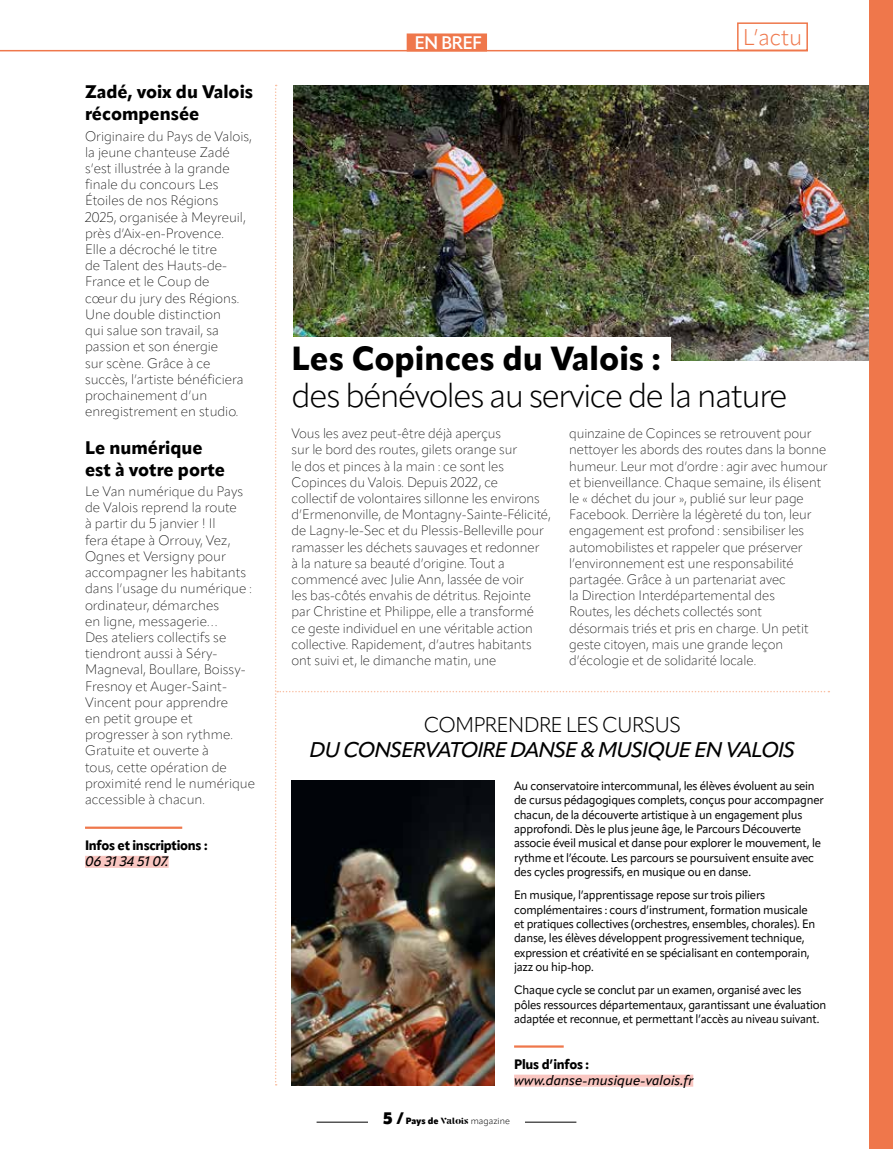
<style>
.page{position:relative;width:893px;height:1149px;background:#fff}
.page>*{position:absolute;margin:0;border:0;box-sizing:border-box;transform-origin:0 0}
.Titre_brèves{font:300 33px/37.5px "Apparat";letter-spacing:-.04em;color:#000}
.t1{font:300 22.5px "Apparat";color:#ef774b}
.Titre_light_cap{font:italic 500 21px/25.2px "Apparat";letter-spacing:-.04em;color:#000;text-align:center}
.Titre_brèves-2{font:800 18px/21.6px "Apparat";color:#000}
.t2{font:600 18px "Apparat";letter-spacing:-.04em;color:#fff}
.texte_secondaire{font:200 13.5px/16.2px "Apparat";letter-spacing:-.005em;color:#000}
.site_web{font:italic 500 13.5px "Apparat";color:#000}
.Infos{font:800 13.5px "Apparat";letter-spacing:-.02em;color:#000;scale:.96 1}
.texte_courant_drapeau{font:12px/14.4px "Apparat";letter-spacing:-.02em;color:#000;scale:.96 1}
.t3{font:300 9px "Apparat";color:#000}
.s1{font-weight:800}
.s2{font-weight:300;font-style:normal}
.s3{font-weight:900;font-size:16.5px}
.s4{font-weight:900}
.s5{font-family:"Stanley";font-weight:400;font-size:10.5px}
</style>
<div class="page">
<img style="left:829px;top:85px;width:41px;height:275px">
<div style="left:870px;top:0;width:23px;height:1148px;background:#ef774b"></div>
<div style="left:737px;top:22px;width:71px;height:29px;border:2px solid #ef774b"></div>
<div style="left:407px;top:33px;width:80px;height:18px;background:#ef774b"></div>
<div style="left:514px;top:1074px;width:179px;height:12px;background:#f9c6c1"></div>
<hr style="left:85px;top:826px;width:97px;height:2px;background:#ef774b">
<div style="left:85px;top:855px;width:84px;height:12px;background:#f9c6c1"></div>
<img style="left:275px;top:85px;width:554px;height:1000px">
<hr style="left:0;top:50px;width:808px;height:1px;background:#ef774b">
<hr style="left:317px;top:1121px;width:259px;height:1px;background:#000">
<div style="left:368px;top:1111px;width:157px;height:14px;background:#fff"></div>
<p class="Titre_brèves-2" style="left:85px;top:81px;width:170px">Zadé, voix du Valois récompensée</p>
<p class="texte_secondaire" style="left:85px;top:128px;width:168px">Originaire du Pays de Valois, la jeune chanteuse Zadé s’est illustrée à la grande finale du concours Les<br>Étoiles de nos Régions<br>2025, organisée à Meyreuil, près d’Aix-en-Provence.<br>Elle a décroché le titre<br>de Talent des Hauts-de-<br>France et le Coup de<br>cœur du jury des Régions.<br>Une double distinction<br>qui salue son travail, sa passion et son énergie<br>sur scène. Grâce à ce succès, l’artiste bénéficiera prochainement d’un enregistrement en studio.</p>
<p class="Titre_brèves-2" style="left:85px;top:437px;width:141px">Le numérique est à votre porte</p>
<p class="texte_secondaire" style="left:85px;top:483px;width:168px">Le Van numérique du Pays de Valois reprend la route<br>à partir du 5 janvier ! Il<br>fera étape à Orrouy, Vez,<br>Ognes et Versigny pour accompagner les habitants dans l’usage du numérique : ordinateur, démarches<br>en ligne, messagerie…</p>
<p class="texte_secondaire" style="left:85px;top:629px;width:162px">Des ateliers collectifs se tiendront aussi à Séry-<br>Magneval, Boullare, Boissy-<br>Fresnoy et Auger-Saint-<br>Vincent pour apprendre en petit groupe et progresser à son rythme.</p>
<p class="texte_secondaire" style="left:85px;top:742px;width:172px">Gratuite et ouverte à<br>tous, cette opération de proximité rend le numérique accessible à chacun.</p>
<p class="Infos" style="left:85px;top:836px;width:129px">Infos et inscriptions :</p>
<p class="site_web" style="left:85px;top:853px;width:85px">06 31 34 51 07.</p>
<p class="t2" style="left:414px;top:32px;width:69px">EN BREF</p>
<p class="t1" style="left:743px;top:24px;width:61px">L’actu</p>
<p class="Titre_brèves" style="left:292px;top:339px;width:498px"><span class="s1">Les Copinces du Valois :<br></span>des bénévoles au service de la nature</p>
<p class="texte_secondaire" style="left:292px;top:425px;width:261px">Vous les avez peut-être déjà aperçus<br>sur le bord des routes, gilets orange sur<br>le dos et pinces à la main : ce sont les Copinces du Valois. Depuis 2022, ce<br>collectif de volontaires sillonne les environs d’Ermenonville, de Montagny-Sainte-Félicité, de Lagny-le-Sec et du Plessis-Belleville pour ramasser les déchets sauvages et redonner<br>à la nature sa beauté d’origine. Tout a commencé avec Julie Ann, lassée de voir<br>les bas-côtés envahis de détritus. Rejointe par Christine et Philippe, elle a transformé ce geste individuel en une véritable action collective. Rapidement, d’autres habitants ont suivi et, le dimanche matin, une</p>
<p class="texte_secondaire" style="left:569px;top:425px;width:260px">quinzaine de Copinces se retrouvent pour nettoyer les abords des routes dans la bonne humeur. Leur mot d’ordre : agir avec humour et bienveillance. Chaque semaine, ils élisent le « déchet du jour », publié sur leur page Facebook. Derrière la légèreté du ton, leur engagement est profond : sensibiliser les automobilistes et rappeler que préserver l’environnement est une responsabilité partagée. Grâce à un partenariat avec<br>la Direction Interdépartemental des<br>Routes, les déchets collectés sont<br>désormais triés et pris en charge. Un petit geste citoyen, mais une grande leçon d’écologie et de solidarité locale.</p>
<p class="Titre_light_cap" style="left:310px;top:711px;width:487px"><span class="s2">COMPRENDRE LES CURSUS<br></span>DU CONSERVATOIRE DANSE &amp; MUSIQUE EN VALOIS</p>
<p class="texte_courant_drapeau" style="left:514px;top:778px;width:324px">Au conservatoire intercommunal, les élèves évoluent au sein de cursus pédagogiques complets, conçus pour accompagner chacun, de la découverte artistique à un engagement plus approfondi. Dès le plus jeune âge, le Parcours Découverte associe éveil musical et danse pour explorer le mouvement, le rythme et l’écoute. Les parcours se poursuivent ensuite avec des cycles progressifs, en musique ou en danse.</p>
<p class="texte_courant_drapeau" style="left:514px;top:887px;width:315px">En musique, l’apprentissage repose sur trois piliers complémentaires : cours d’instrument, formation musicale et pratiques collectives (orchestres, ensembles, chorales). En danse, les élèves développent progressivement technique, expression et créativité en se spécialisant en contemporain, jazz ou hip-hop.</p>
<p class="texte_courant_drapeau" style="left:514px;top:982px;width:327px">Chaque cycle se conclut par un examen, organisé avec les pôles ressources départementaux, garantissant une évaluation adaptée et reconnue, et permettant l’accès au niveau suivant.</p>
<p class="Infos" style="left:514px;top:1055px;width:79px">Plus d’infos :</p>
<p class="site_web" style="left:514px;top:1071px;width:181px">www.danse-musique-valois.fr</p>
<p class="t3" style="left:383px;top:1115px;width:128px"><span class="s3">5 /</span> <span class="s4">Pays de</span> <span class="s5">Valois</span> magazine</p>
</div>
